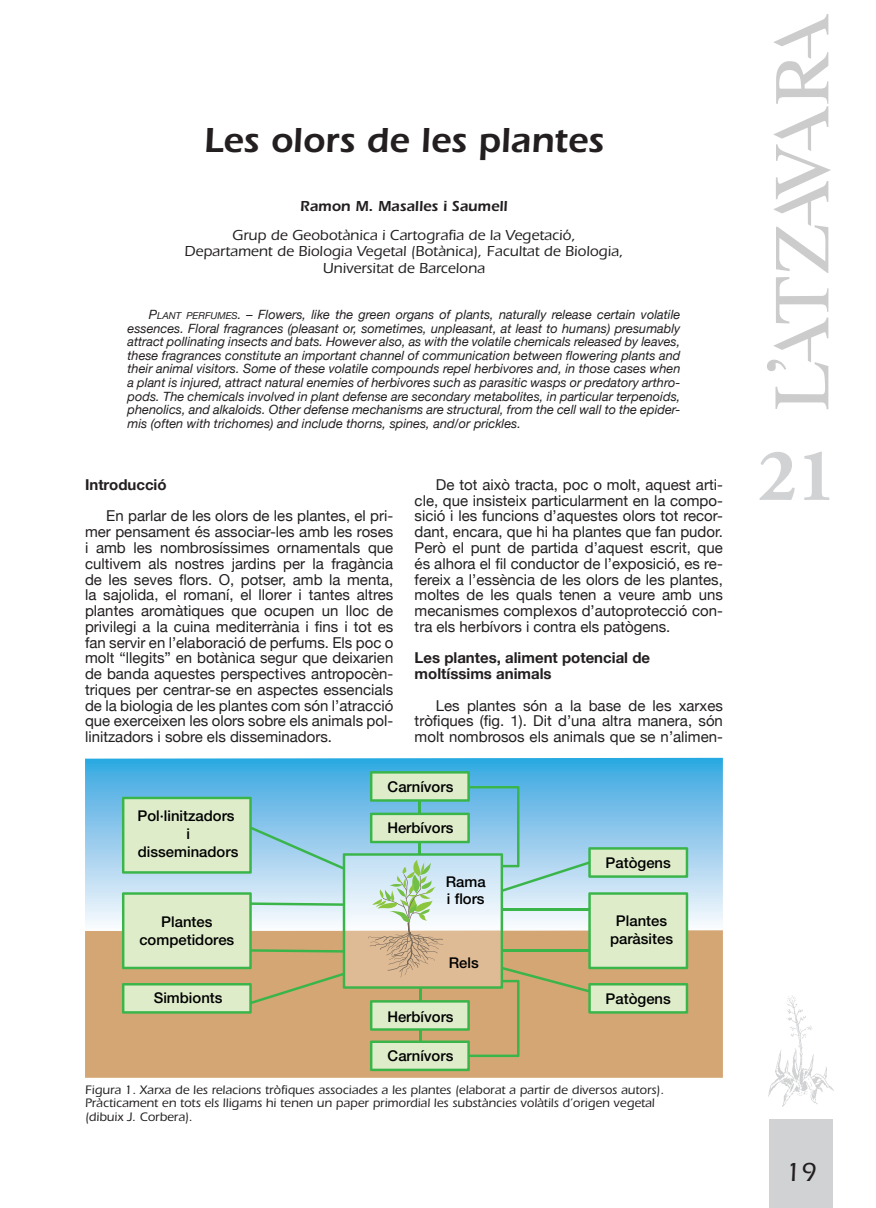
<style>
.page{position:relative;width:876px;height:1208px;background:#fff}
.page>*{position:absolute;margin:0;border:0;box-sizing:border-box;transform-origin:0 0}
.t1{font:700 75px "Adobe Garamond";color:#d1d2d4}
.t2{font:600 36px "Itc Eras";color:#231f20}
.t3{font:500 27px "Itc Eras";color:#231f20}
.t4{font:15px/15.8px "Helvetica Neue";color:#231f20;text-align:justify}
.t5{font:500 15px/16.5px "Itc Eras";color:#231f20;text-align:center}
.t6{font:700 15px/15.8px "Helvetica Neue";color:#231f20}
.t7{font:600 15px "Itc Eras";color:#231f20}
.t8{font:500 14.85px/17.9px "Helvetica Neue";color:#000;text-align:center}
.t9{font:italic 12.75px/13.5px "Helvetica Neue";color:#231f20;text-align:justify}
.t10{font:500 12.75px/13.5px "Itc Eras";color:#231f20}
.s1{font-style:inherit}
.s2{font-size:9.6px}
</style>
<div class="page">
<div style="left:769px;top:1119px;width:64px;height:89px;background:#d1d2d4"></div>
<img style="left:768px;top:995px;width:66px;height:112px">
<svg style="left:767px;top:14px;width:64px;height:395px"></svg>
<div style="left:85px;top:931px;width:638px;height:146px;background:#d4a674"></div>
<svg style="left:85px;top:758px;width:638px;height:173px;background:#74c2e9"></svg>
<svg style="left:122px;top:771px;width:566px;height:300px;background:#bac8b3"></svg>
<h2 class="t2" style="left:204px;top:119px;width:401px">Les olors de les plantes</h2>
<p class="t7" style="left:300px;top:197px;width:209px">Ramon M. Masalles i Saumell</p>
<p class="t5" style="left:184px;top:227px;width:440px">Grup de Geobotànica i Cartografia de la Vegetació,<br>Departament de Biologia Vegetal (Botànica), Facultat de Biologia,<br>Universitat de Barcelona</p>
<p class="t9" style="left:128px;top:308px;width:554px;text-indent:21px"><span class="s1">P</span><span class="s2">LANT PERFUMES</span>. – Flowers, like the green organs of plants, naturally release certain volatile essences. Floral fragrances (pleasant or, sometimes, unpleasant, at least to humans) presumably attract pollinating insects and bats. However also, as with the volatile chemicals released by leaves, these fragrances constitute an important channel of communication between flowering plants and their animal visitors. Some of these volatile compounds repel herbivores and, in those cases when a plant is injured, attract natural enemies of herbivores such as parasitic wasps or predatory arthro&shy;pods. The chemicals involved in plant defense are secondary metabolites, in particular terpenoids, phenolics, and alkaloids. Other defense mechanisms are structural, from the cell wall to the epider&shy;mis (often with trichomes) and include thorns, spines, and/or prickles.</p>
<p class="t6" style="left:85px;top:476px;width:83px">Introducció</p>
<p class="t4" style="left:85px;top:508px;width:310px;text-indent:21px">En parlar de les olors de les plantes, el pri&shy;mer pensament és associar-les amb les roses i amb les nombrosíssimes ornamentals que cultivem als nostres jardins per la fragància de les seves flors. O, potser, amb la menta, la sajolida, el romaní, el llorer i tantes altres plantes aromàtiques que ocupen un lloc de privilegi a la cuina mediterrània i fins i tot es fan servir en l’elaboració de perfums. Els poc o molt “llegits” en botànica segur que deixarien de banda aquestes perspectives antropocèn&shy;triques per centrar-se en aspectes essencials de la biologia de les plantes com són l’atracció que exerceixen les olors sobre els animals pol&shy;linitzadors i sobre els disseminadors.</p>
<p class="t4" style="left:415px;top:476px;width:310px;text-indent:21px">De tot això tracta, poc o molt, aquest arti&shy;cle, que insisteix particularment en la compo&shy;sició i les funcions d’aquestes olors tot recor&shy;dant, encara, que hi ha plantes que fan pudor.<br>Però el punt de partida d’aquest escrit, que és alhora el fil conductor de l’exposició, es re&shy;fereix a l’essència de les olors de les plantes, moltes de les quals tenen a veure amb uns mecanismes complexos d’autoprotecció con&shy;tra els herbívors i contra els patògens.</p>
<p class="t6" style="left:415px;top:649px;width:237px">Les plantes, aliment potencial de moltíssims animals</p>
<p class="t4" style="left:415px;top:697px;width:310px;text-indent:21px">Les plantes són a la base de les xarxes tròfiques (fig. 1). Dit d’una altra manera, són molt nombrosos els animals que se n’alimen-</p>
<p class="t8" style="left:137px;top:807px;width:102px">Pol·linitzadors i disseminadors</p>
<p class="t8" style="left:139px;top:912px;width:96px">Plantes competidores</p>
<p class="t8" style="left:154px;top:988px;width:70px">Simbionts</p>
<p class="t8" style="left:388px;top:777px;width:67px">Carnívors</p>
<p class="t8" style="left:387px;top:819px;width:68px">Herbívors</p>
<p class="t8" style="left:446px;top:872px;width:41px;text-align:left">Rama i flors</p>
<p class="t8" style="left:449px;top:953px;width:32px">Rels</p>
<p class="t8" style="left:387px;top:1007px;width:68px">Herbívors</p>
<p class="t8" style="left:388px;top:1047px;width:67px">Carnívors</p>
<p class="t8" style="left:606px;top:853px;width:67px">Patògens</p>
<p class="t8" style="left:610px;top:911px;width:65px">Plantes paràsites</p>
<p class="t8" style="left:606px;top:989px;width:67px">Patògens</p>
<p class="t10" style="left:85px;top:1083px;width:581px">Figura 1. Xarxa de les relacions tròfiques associades a les plantes (elaborat a partir de diversos autors).<br>Pràcticament en tots els lligams hi tenen un paper primordial les substàncies volàtils d’origen vegetal (dibuix J. Corbera).</p>
<h1 class="t1" style="left:758px;top:435px;width:80px">21</h1>
<h3 class="t3" style="left:785px;top:1157px;width:33px">19</h3>
</div>
